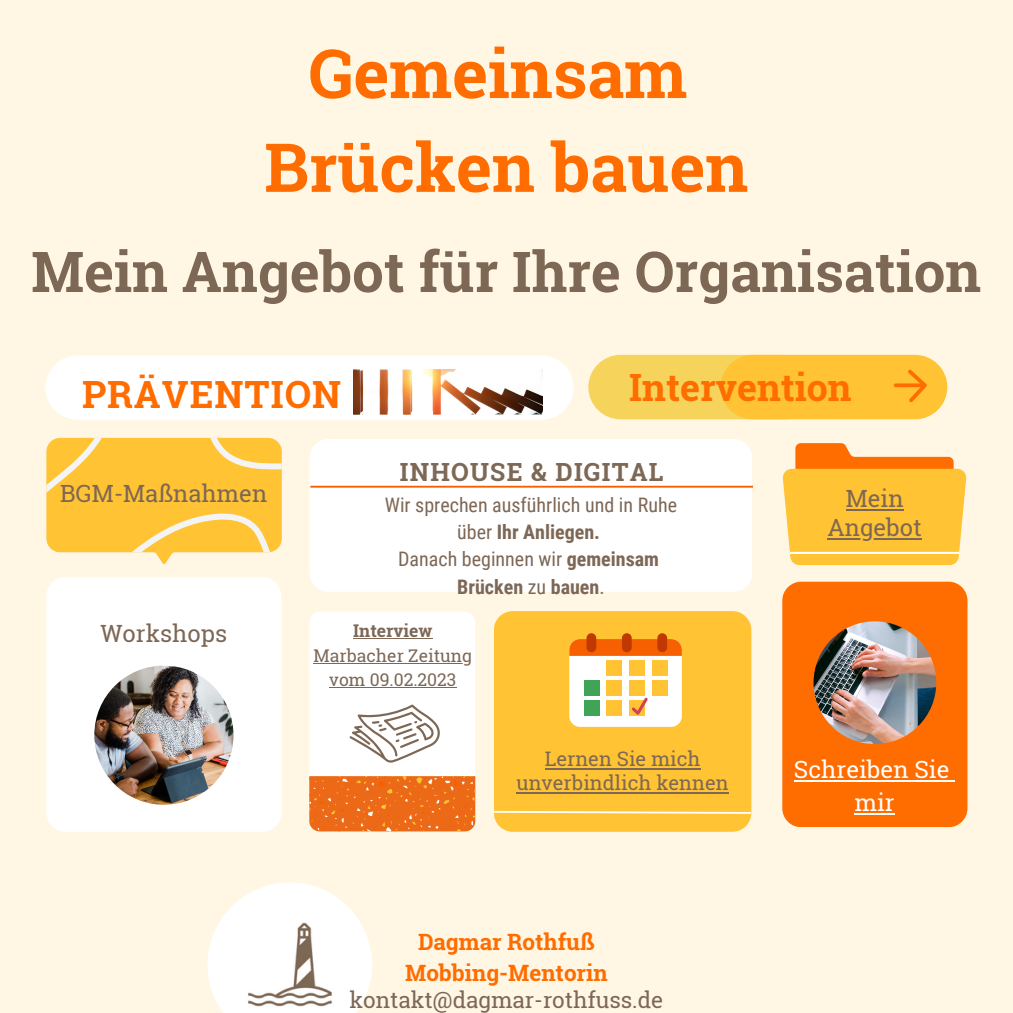
<style>
.page{position:relative;width:1013px;height:1013px;background:#fff}
.page>*{position:absolute;margin:0;border:0;box-sizing:border-box;transform-origin:0 0}
.t1{font:700 67.5px "Roboto Slab";color:#ff6c00}
.t2{font:700 56.25px "Roboto Slab";color:#7d6755}
.t3{font:700 37.5px "Roboto Slab";color:#ff6c00}
.t4{font:700 37.5px "Roboto Slab";letter-spacing:.025em;color:#ff6c00}
.t5{font:700 25px "Roboto Slab";letter-spacing:.05em;color:#7d6755}
.t6{font:23.75px/29px "Roboto Slab";color:#7d6755;text-align:center}
.t7{font:23.75px "Roboto Slab";color:#fff}
.t8{font:700 22.5px "Roboto Slab";color:#ff6c00}
.t9{font:22.5px "Roboto Slab";color:#7d6755}
.t10{font:20px "Roboto Condensed";color:#7d6755}
.t11{font:20px/24.4px "Roboto Slab";color:#7d6755;text-align:center}
.t12{font:700 20px "Roboto Condensed";color:#7d6755}
.t13{font:17.5px/24.4px "Roboto Slab";color:#7d6755;text-align:center}
.s1{font-weight:400}
.s2{font-weight:700}
</style>
<div class="page">
<div style="left:0;top:0;width:1012px;height:1012px;background:#fff7e4"></div>
<img style="left:207px;top:882px;width:165px;height:130px">
<div style="left:45px;top:355px;width:528px;height:65px;background:#fff;border-radius:32px"></div>
<div style="left:309px;top:439px;width:443px;height:152px;background:#fff;border-radius:19px"></div>
<div style="left:46px;top:577px;width:235px;height:254px;background:#fff;border-radius:19px"></div>
<div style="left:494px;top:611px;width:257px;height:220px;background:#ffc334;border-radius:19px"></div>
<svg style="left:46px;top:438px;width:236px;height:126px;background:#fecb51"></svg>
<div style="left:588px;top:355px;width:227px;height:64px;background:#f6d35a;border-radius:32px"></div>
<div style="left:720px;top:355px;width:227px;height:64px;background:#ffc334;border-radius:32px"></div>
<svg style="left:893px;top:369px;width:33px;height:33px"></svg>
<img style="left:94px;top:665px;width:139px;height:139px;border-radius:50%">
<hr style="left:310px;top:486px;width:443px;height:1px;background:#f66000">
<svg style="left:494px;top:810px;width:258px;height:4px"></svg>
<div style="left:569px;top:639px;width:112px;height:88px;background:#fff;border-radius:11px"></div>
<svg style="left:569px;top:639px;width:112px;height:17px;background:#f56405"></svg>
<div style="left:606px;top:660px;width:16px;height:16px;background:#ffc334"></div>
<div style="left:629px;top:660px;width:15px;height:16px;background:#ffc334"></div>
<div style="left:652px;top:660px;width:15px;height:16px;background:#ffc334"></div>
<div style="left:584px;top:680px;width:15px;height:16px;background:#40a456"></div>
<div style="left:606px;top:680px;width:16px;height:16px;background:#ffc334"></div>
<div style="left:629px;top:680px;width:15px;height:16px;background:#ffc334"></div>
<div style="left:652px;top:680px;width:15px;height:16px;background:#ffc334"></div>
<div style="left:584px;top:700px;width:15px;height:16px;background:#40a456"></div>
<div style="left:606px;top:700px;width:16px;height:16px;background:#ffc334"></div>
<div style="left:586px;top:633px;width:10px;height:19px;background:#bf3900;border-radius:5px"></div>
<div style="left:622px;top:633px;width:9px;height:19px;background:#bf3900;border-radius:5px"></div>
<div style="left:657px;top:633px;width:10px;height:19px;background:#bf3900;border-radius:5px"></div>
<svg style="left:629px;top:695px;width:19px;height:21px"></svg>
<div style="left:782px;top:581px;width:185px;height:246px;background:#ff6c00;border-radius:19px"></div>
<img style="left:813px;top:621px;width:123px;height:123px;border-radius:50%">
<svg style="left:782px;top:443px;width:184px;height:122px;background:#ffbf46"></svg>
<hr style="left:789px;top:552px;width:170px;height:2px;background:#fff">
<img style="left:353px;top:370px;width:190px;height:45px">
<div style="left:309px;top:611px;width:166px;height:220px;background:#fff;border-radius:10px"></div>
<svg style="left:309px;top:776px;width:166px;height:55px;background:#ed701e"></svg>
<svg style="left:349px;top:704px;width:91px;height:58px"></svg>
<hr style="left:544px;top:767px;width:156px;height:2px;background:#7d6755">
<hr style="left:516px;top:792px;width:212px;height:2px;background:#7d6755">
<hr style="left:845px;top:509px;width:58px;height:2px;background:#7d6755">
<hr style="left:827px;top:538px;width:95px;height:2px;background:#7d6755">
<hr style="left:794px;top:780px;width:155px;height:1px;background:#fff">
<hr style="left:854px;top:812px;width:40px;height:2px;background:#fff">
<hr style="left:353px;top:638px;width:79px;height:1px;background:#7d6755">
<hr style="left:313px;top:662px;width:159px;height:1px;background:#7d6755">
<hr style="left:329px;top:687px;width:127px;height:1px;background:#7d6755">
<p class="t1" style="left:309px;top:27px;width:380px">Gemeinsam</p>
<p class="t1" style="left:264px;top:121px;width:485px">Brücken bauen</p>
<p class="t2" style="left:31px;top:233px;width:951px">Mein Angebot für Ihre Organisation</p>
<p class="t4" style="left:82px;top:368px;width:260px">PRÄVENTION</p>
<p class="t6" style="left:60px;top:478px;width:208px">BGM-Maßnahmen</p>
<p class="t3" style="left:629px;top:362px;width:224px">Intervention</p>
<p class="t5" style="left:400px;top:454px;width:265px">INHOUSE &amp; DIGITAL</p>
<p class="t10" style="left:385px;top:493px;width:294px">Wir sprechen ausführlich und in Ruhe</p>
<p class="t12" style="left:457px;top:520px;width:144px"><span class="s1">über</span> Ihr Anliegen.</p>
<p class="t10" style="left:398px;top:547px;width:262px">Danach beginnen wir <span class="s2">gemeinsam</span></p>
<p class="t12" style="left:457px;top:575px;width:149px">Brücken <span class="s1">zu</span> bauen<span class="s1">.</span></p>
<p class="t6" style="left:827px;top:483px;width:96px">Mein<br>Angebot</p>
<p class="t6" style="left:100px;top:618px;width:128px">Workshops</p>
<p class="t13" style="left:313px;top:618px;width:160px"><span class="s2">Interview<br></span>Marbacher Zeitung vom 09.02.2023</p>
<p class="t11" style="left:516px;top:745px;width:213px">Lernen Sie mich unverbindlich kennen</p>
<p class="t8" style="left:418px;top:926px;width:178px">Dagmar Rothfuß</p>
<p class="t8" style="left:405px;top:957px;width:204px">Mobbing-Mentorin</p>
<p class="t9" style="left:349px;top:984px;width:315px">kontakt@dagmar-rothfuss.de</p>
<p class="t7" style="left:794px;top:753px;width:157px">Schreiben Sie</p>
<p class="t7" style="left:854px;top:786px;width:41px">mir</p>
</div>
